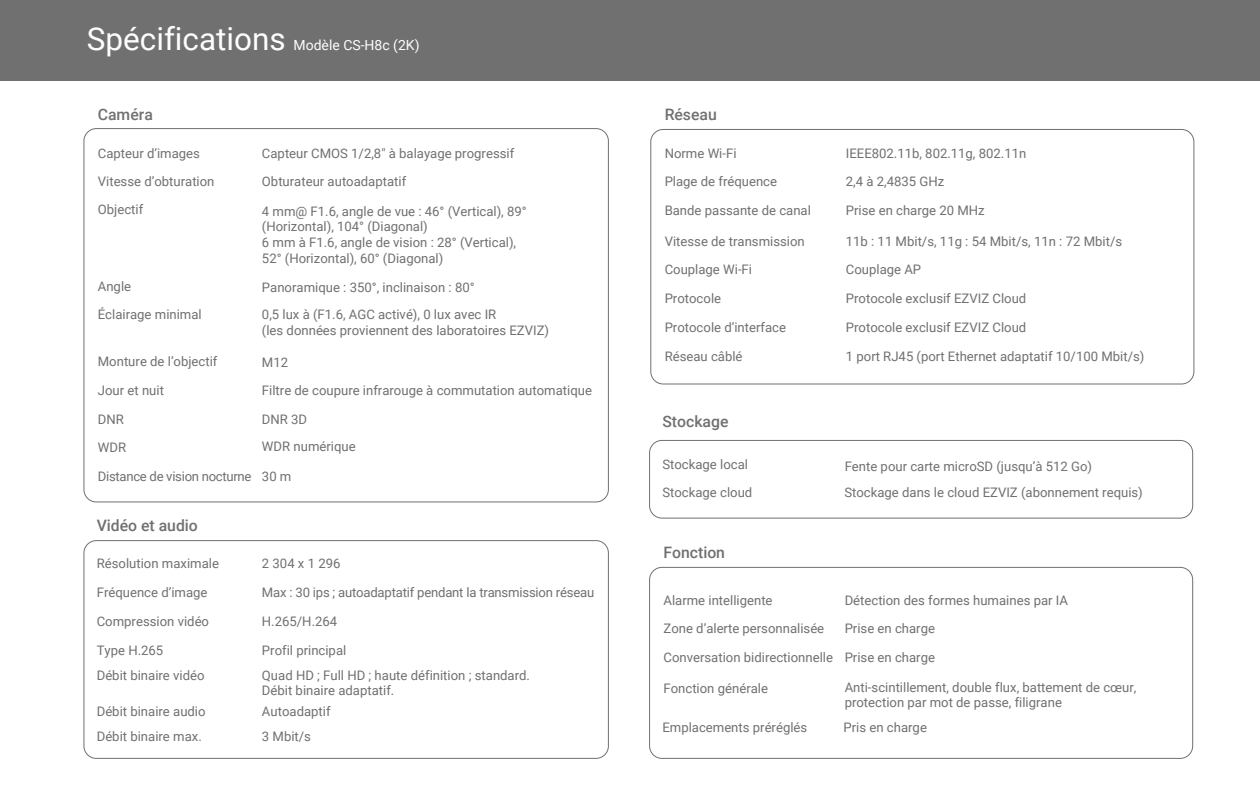
<style>
.page{position:relative;width:1260px;height:788px;background:#fff}
.page>*{position:absolute;margin:0;border:0;box-sizing:border-box;transform-origin:0 0}
.t1{font:31.5px "Roboto";color:#fcfdfd}
.t2{font:500 15.75px "Roboto";color:#717071}
.t3{font:14px "Roboto";color:#fcfdfd}
.t4{font:13.12px/15.8px "Roboto";color:#717071}
.t5{font:13.12px "Roboto";letter-spacing:-.02em;color:#717071}
</style>
<div class="page">
<div style="left:0;top:0;width:1260px;height:80px;background:#717071"></div>
<div style="left:83px;top:540px;width:526px;height:218px;border:1px solid #717071;border-radius:12px"></div>
<div style="left:649px;top:440px;width:544px;height:78px;border:1px solid #717071;border-radius:12px"></div>
<div style="left:650px;top:129px;width:544px;height:255px;border:1px solid #717071;border-radius:12px"></div>
<div style="left:649px;top:567px;width:544px;height:191px;border:1px solid #717071;border-radius:12px"></div>
<h1 class="t1" style="left:87px;top:16px;width:200px">Spécifications</h1>
<p class="t3" style="left:294px;top:35px;width:128px">Modèle CS-H8c (2K)</p>
<p class="t2" style="left:98px;top:103px;width:57px">Caméra</p>
<p class="t4" style="left:98px;top:144px;width:104px">Capteur d’images</p>
<p class="t4" style="left:262px;top:144px;width:254px">Capteur CMOS 1/2,8" à balayage progressif</p>
<p class="t4" style="left:98px;top:173px;width:118px">Vitesse d’obturation</p>
<p class="t4" style="left:262px;top:173px;width:146px">Obturateur autoadaptatif</p>
<p class="t4" style="left:98px;top:201px;width:47px">Objectif</p>
<p class="t4" style="left:262px;top:203px;width:266px">4 mm@ F1.6, angle de vue : 46° (Vertical), 89° (Horizontal), 104° (Diagonal)<br>6 mm à F1.6, angle de vision : 28° (Vertical), 52° (Horizontal), 60° (Diagonal)</p>
<p class="t4" style="left:98px;top:278px;width:35px">Angle</p>
<p class="t4" style="left:262px;top:278px;width:214px">Panoramique : 350°, inclinaison : 80°</p>
<p class="t4" style="left:98px;top:306px;width:105px">Éclairage minimal</p>
<p class="t4" style="left:262px;top:306px;width:289px">0,5 lux à (F1.6, AGC activé), 0 lux avec IR<br>(les données proviennent des laboratoires EZVIZ)</p>
<p class="t4" style="left:98px;top:352px;width:121px">Monture de l’objectif</p>
<p class="t4" style="left:262px;top:353px;width:28px">M12</p>
<p class="t4" style="left:98px;top:382px;width:68px">Jour et nuit</p>
<p class="t4" style="left:262px;top:382px;width:332px">Filtre de coupure infrarouge à commutation automatique</p>
<p class="t4" style="left:262px;top:411px;width:47px">DNR 3D</p>
<p class="t4" style="left:98px;top:405px;width:30px;line-height:28.3px">DNR<br>WDR</p>
<p class="t4" style="left:262px;top:438px;width:95px">WDR numérique</p>
<p class="t5" style="left:98px;top:467px;width:195px">Distance de vision nocturne 30 m</p>
<p class="t2" style="left:97px;top:514px;width:103px">Vidéo et audio</p>
<p class="t4" style="left:97px;top:555px;width:124px">Résolution maximale</p>
<p class="t4" style="left:262px;top:555px;width:80px">2 304 x 1 296</p>
<p class="t4" style="left:97px;top:584px;width:112px">Fréquence d’image</p>
<p class="t4" style="left:262px;top:584px;width:334px">Max : 30 ips ; autoadaptatif pendant la transmission réseau</p>
<p class="t4" style="left:97px;top:613px;width:114px">Compression vidéo</p>
<p class="t4" style="left:262px;top:613px;width:77px">H.265/H.264</p>
<p class="t4" style="left:97px;top:642px;width:68px">Type H.265</p>
<p class="t4" style="left:262px;top:642px;width:86px">Profil principal</p>
<p class="t4" style="left:97px;top:666px;width:109px">Débit binaire vidéo</p>
<p class="t4" style="left:262px;top:666px;width:270px">Quad HD ; Full HD ; haute définition ; standard.<br>Débit binaire adaptatif.</p>
<p class="t4" style="left:97px;top:703px;width:110px">Débit binaire audio</p>
<p class="t4" style="left:262px;top:703px;width:70px">Autoadaptif</p>
<p class="t4" style="left:97px;top:728px;width:107px">Débit binaire max.</p>
<p class="t4" style="left:262px;top:728px;width:51px">3 Mbit/s</p>
<p class="t2" style="left:665px;top:103px;width:54px">Réseau</p>
<p class="t4" style="left:665px;top:144px;width:73px">Norme Wi-Fi</p>
<p class="t4" style="left:846px;top:144px;width:182px">IEEE802.11b, 802.11g, 802.11n</p>
<p class="t4" style="left:665px;top:173px;width:114px">Plage de fréquence</p>
<p class="t4" style="left:846px;top:173px;width:100px">2,4 à 2,4835 GHz</p>
<p class="t4" style="left:665px;top:202px;width:148px">Bande passante de canal</p>
<p class="t4" style="left:846px;top:202px;width:140px">Prise en charge 20 MHz</p>
<p class="t4" style="left:665px;top:227px;width:142px;line-height:28.1px">Vitesse de transmission<br>Couplage Wi-Fi</p>
<p class="t4" style="left:846px;top:227px;width:278px;line-height:28.1px">11b : 11 Mbit/s, 11g : 54 Mbit/s, 11n : 72 Mbit/s<br>Couplage AP</p>
<p class="t4" style="left:665px;top:290px;width:58px">Protocole</p>
<p class="t4" style="left:846px;top:290px;width:182px">Protocole exclusif EZVIZ Cloud</p>
<p class="t4" style="left:665px;top:319px;width:123px">Protocole d’interface</p>
<p class="t4" style="left:846px;top:319px;width:182px">Protocole exclusif EZVIZ Cloud</p>
<p class="t4" style="left:665px;top:347px;width:79px">Réseau câblé</p>
<p class="t4" style="left:846px;top:347px;width:300px">1 port RJ45 (port Ethernet adaptatif 10/100 Mbit/s)</p>
<p class="t2" style="left:662px;top:410px;width:68px">Stockage</p>
<p class="t4" style="left:662px;top:456px;width:87px">Stockage local</p>
<p class="t4" style="left:845px;top:458px;width:249px">Fente pour carte microSD (jusqu’à 512 Go)</p>
<p class="t4" style="left:662px;top:484px;width:91px">Stockage cloud</p>
<p class="t4" style="left:844px;top:484px;width:300px">Stockage dans le cloud EZVIZ (abonnement requis)</p>
<p class="t2" style="left:664px;top:541px;width:63px">Fonction</p>
<p class="t4" style="left:664px;top:592px;width:111px">Alarme intelligente</p>
<p class="t4" style="left:845px;top:592px;width:225px">Détection des formes humaines par IA</p>
<p class="t4" style="left:664px;top:620px;width:162px">Zone d’alerte personnalisée</p>
<p class="t4" style="left:664px;top:613px;width:273px;line-height:28.8px;text-align:right">Prise en charge<br>Conversation bidirectionnelle Prise en charge</p>
<p class="t4" style="left:664px;top:679px;width:106px">Fonction générale</p>
<p class="t4" style="left:845px;top:678px;width:293px">Anti-scintillement, double flux, battement de cœur, protection par mot de passe, filigrane</p>
<p class="t4" style="left:662px;top:719px;width:146px">Emplacements préréglés</p>
<p class="t4" style="left:844px;top:719px;width:85px">Pris en charge</p>
</div>
